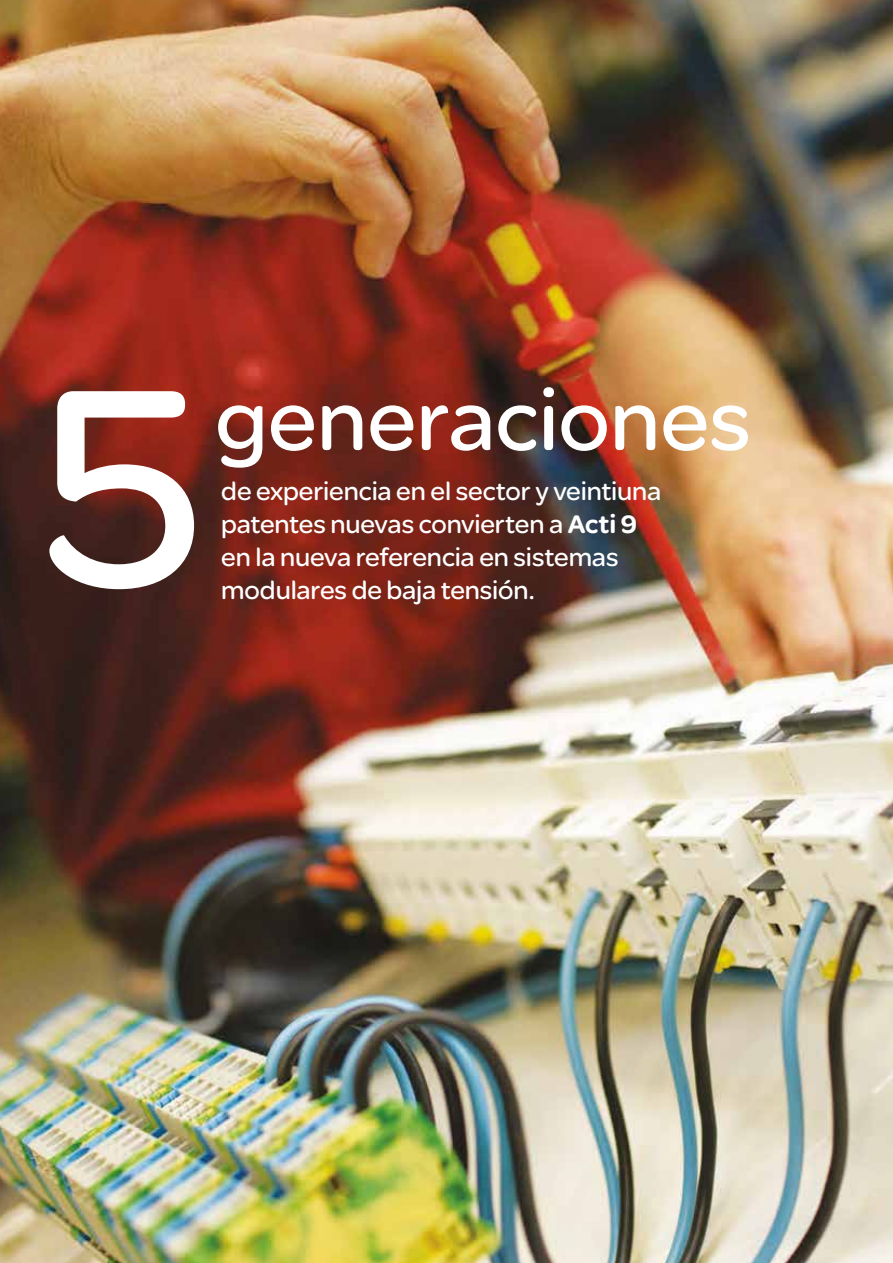
<style>
.page{position:relative;width:893px;height:1263px;background:#fff}
.page>*{position:absolute;margin:0;border:0;box-sizing:border-box;transform-origin:0 0}
.t1{font:300px "SE Optimist";color:#fff}
.t2{font:90px "SE Optimist";color:#fff}
.t3{font:27px/33px "SE Optimist";letter-spacing:-.005em;color:#fff}
.s1{font-weight:900}
</style>
<div class="page">
<img style="left:0;top:0;width:893px;height:1263px">
<h1 class="t1" style="left:42px;top:278px;width:163px">5</h1>
<h2 class="t2" style="left:215px;top:357px;width:537px">generaciones</h2>
<p class="t3" style="left:221px;top:473px;width:441px">de experiencia en el sector y veintiuna patentes nuevas convierten a <span class="s1">Acti 9 </span>en la nueva referencia en sistemas modulares de baja tensión.</p>
</div>
